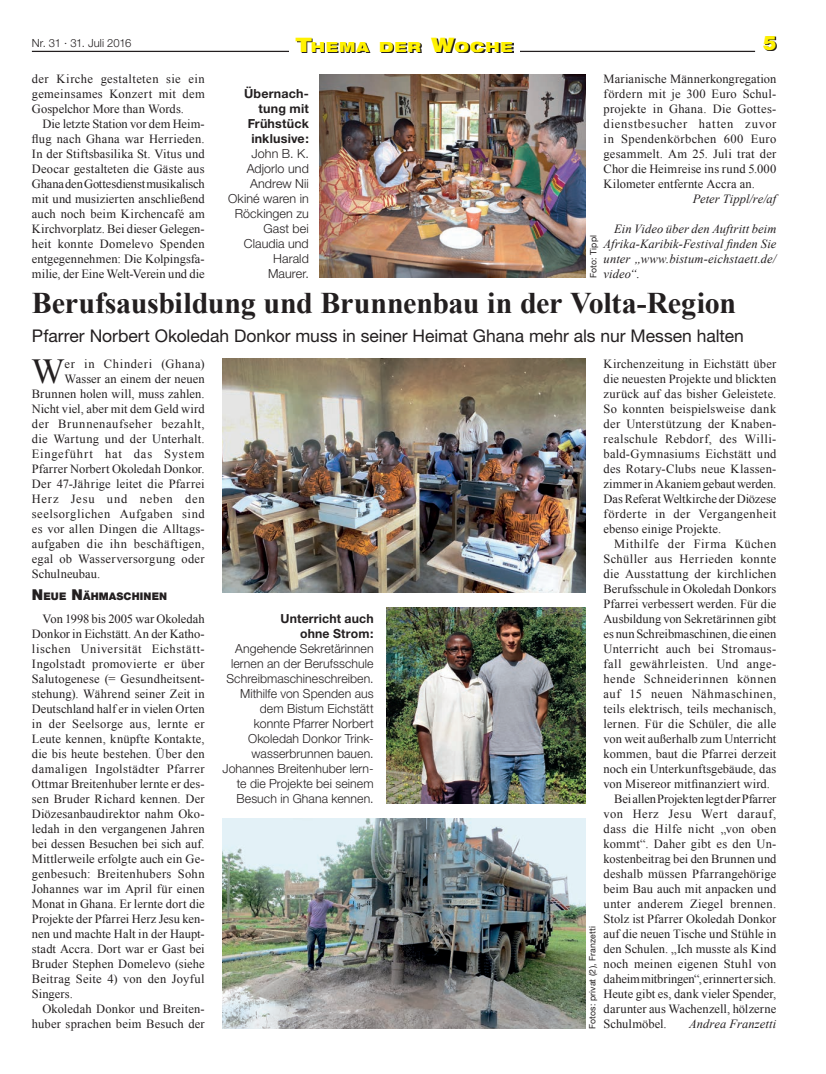
<style>
.page{position:relative;width:826px;height:1074px;background:#fff}
.page>*{position:absolute;margin:0;border:0;box-sizing:border-box;transform-origin:0 0}
.t1{font:35.12px "Times New Roman";color:#231f20}
.t2{font:700 30px "Times New Roman";letter-spacing:-.01em;color:#231f20}
.t3{font:900 20px "Helvetica Neue";color:#fff101}
.t4{font:17.5px "Helvetica Neue";color:#231f20}
.t5{font:900 expanded 14px "Helvetica Neue";letter-spacing:.07em;color:#fff101}
.t6{font:12.5px/15px "Times New Roman";letter-spacing:.015em;color:#231f20;text-align:justify}
.t7{font:300 12.5px/15px "Helvetica Neue";letter-spacing:.005em;color:#231f20;text-align:right}
.t8{font:italic 12.5px/15px "Times New Roman";letter-spacing:.01em;color:#231f20;text-align:justify}
.t9{font:12.5px "Times New Roman";letter-spacing:-.005em;color:#231f20}
.t10{font:12.5px "Times New Roman";letter-spacing:.045em;color:#231f20}
.t11{font:700 12.5px/15px "Helvetica Neue";letter-spacing:.015em;color:#231f20;text-align:right}
.t12{font:12.5px "Times New Roman";letter-spacing:.05em;color:#231f20}
.t13{font:12.5px "Times New Roman";letter-spacing:.065em;color:#231f20}
.t14{font:12.5px "Times New Roman";letter-spacing:-.01em;color:#231f20}
.t15{font:12.5px "Times New Roman";letter-spacing:.035em;color:#231f20}
.t16{font:300 11.25px "Helvetica Neue";letter-spacing:-.005em;color:#231f20}
.t17{font:900 10.5px "Helvetica Neue";letter-spacing:.015em;color:#231f20}
.t18{font:8.75px "Helvetica Neue";letter-spacing:.015em;color:#231f20}
.s1{font-size:20px}
.s2{font-size:15px}
</style>
<div class="page">
<svg style="left:764px;top:37px;width:13px;height:14px"></svg>
<hr style="left:32px;top:51px;width:723px;height:1px;background:#231f20">
<div style="left:289px;top:37px;width:230px;height:18px;background:#fff"></div>
<svg style="left:297px;top:38px;width:216px;height:15px"></svg>
<img style="left:319px;top:74px;width:267px;height:204px">
<img style="left:386px;top:608px;width:200px;height:195px">
<img style="left:222px;top:358px;width:364px;height:234px">
<img style="left:222px;top:818px;width:364px;height:210px">
<p class="t16" style="left:32px;top:36px;width:101px">Nr. 31 · 31. Juli 2016</p>
<p class="t5" style="left:296px;top:37px;width:218px"><span class="s1">T</span>HEMA DER <span class="s1">W</span>OCHE</p>
<h3 class="t3" style="left:763px;top:31px;width:15px">5</h3>
<p class="t6" style="left:32px;top:71px;width:174px">der Kirche gestalteten sie ein gemeinsames Konzert mit dem Gospelchor More than Words.</p>
<p class="t6" style="left:32px;top:116px;width:174px;text-indent:11px">Die letzte Station vor dem Heim&shy;flug nach Ghana war Herrieden.<br>In der Stiftsbasilika St. Vitus und Deocar gestalteten die Gäste aus Ghana den Gottesdienst musikalisch mit und musizierten anschließend auch noch beim Kirchencafé am Kirchvorplatz. Bei dieser Gelegen&shy;heit konnte Domelevo Spenden entgegennehmen: Die Kolpingsfa&shy;milie, der Eine Welt-Verein und die</p>
<p class="t11" style="left:244px;top:86px;width:66px">Übernach&shy;tung mit<br>Frühstück inklusive:</p>
<p class="t7" style="left:228px;top:146px;width:82px">John B. K.<br>Adjorlo und<br>Andrew Nii<br>Okiné waren in<br>Röckingen zu<br>Gast bei<br>Claudia und<br>Harald<br>Maurer.</p>
<p class="t6" style="left:603px;top:71px;width:174px">Marianische Männerkongregation fördern mit je 300 Euro Schul&shy;projekte in Ghana. Die Gottes&shy;dienstbesucher hatten zuvor in Spendenkörbchen 600 Euro gesammelt. Am 25. Juli trat der Chor die Heimreise ins rund 5.000<br>Kilometer entfernte Accra an.</p>
<p class="t8" style="left:692px;top:191px;width:85px">Peter Tippl/re/af</p>
<p class="t8" style="left:603px;top:221px;width:174px;text-indent:11px">Ein Video über den Auftritt beim Afrika-Karibik-Festival finden Sie unter „www.bistum-eichstaett.de/ video“.</p>
<p class="t18" style="left:588px;top:278px;width:45px;rotate:-90deg">Foto: Tippl</p>
<h2 class="t2" style="left:32px;top:282px;width:705px">Berufsausbildung und Brunnenbau in der Volta-Region</h2>
<h3 class="t4" style="left:32px;top:326px;width:713px">Pfarrer Norbert Okoledah Donkor muss in seiner Heimat Ghana mehr als nur Messen halten</h3>
<h1 class="t1" style="left:31px;top:347px;width:35px">W</h1>
<p class="t12" style="left:65px;top:355px;width:142px">er in Chinderi (Ghana)</p>
<p class="t6" style="left:65px;top:371px;width:142px">Wasser an einem der neuen</p>
<p class="t6" style="left:32px;top:386px;width:174px">Brunnen holen will, muss zahlen.</p>
<p class="t6" style="left:32px;top:401px;width:174px">Nicht viel, aber mit dem Geld wird</p>
<p class="t10" style="left:32px;top:415px;width:174px">der Brunnenaufseher bezahlt,</p>
<p class="t6" style="left:32px;top:431px;width:174px">die Wartung und der Unterhalt.</p>
<p class="t13" style="left:32px;top:445px;width:174px">Eingeführt hat das System</p>
<p class="t6" style="left:32px;top:461px;width:174px">Pfarrer Norbert Okoledah Donkor.</p>
<p class="t6" style="left:32px;top:476px;width:174px">Der 47-Jährige leitet die Pfarrei</p>
<p class="t13" style="left:32px;top:490px;width:174px">Herz Jesu und neben den</p>
<p class="t10" style="left:32px;top:505px;width:174px">seelsorglichen Aufgaben sind</p>
<p class="t6" style="left:32px;top:521px;width:174px">es vor allen Dingen die Alltags-</p>
<p class="t6" style="left:32px;top:536px;width:174px">aufgaben die ihn beschäftigen,</p>
<p class="t6" style="left:32px;top:551px;width:174px">egal ob Wasserversorgung oder</p>
<p class="t6" style="left:32px;top:566px;width:70px">Schulneubau.</p>
<p class="t17" style="left:32px;top:590px;width:136px"><span class="s2">N</span>EUE <span class="s2">N</span>ÄHMASCHINEN</p>
<p class="t6" style="left:32px;top:611px;width:174px;text-indent:11px">Von 1998 bis 2005 war Okoledah Donkor in Eichstätt. An der Katho&shy;lischen Universität Eichstätt-Ingolstadt promovierte er über Salutogenese (= Gesundheitsent&shy;stehung). Während seiner Zeit in Deutschland half er in vielen Orten in der Seelsorge aus, lernte er Leute kennen, knüpfte Kontakte, die bis heute bestehen. Über den damaligen Ingolstädter Pfarrer Ottmar Breitenhuber lernte er des&shy;sen Bruder Richard kennen. Der Diözesanbaudirektor nahm Oko&shy;ledah in den vergangenen Jahren bei dessen Besuchen bei sich auf.<br>Mittlerweile erfolgte auch ein Ge&shy;genbesuch: Breitenhubers Sohn Johannes war im April für einen Monat in Ghana. Er lernte dort die Projekte der Pfarrei Herz Jesu ken&shy;nen und machte Halt in der Haupt&shy;stadt Accra. Dort war er Gast bei Bruder Stephen Domelevo (siehe Beitrag Seite 4) von den Joyful Singers.</p>
<p class="t6" style="left:32px;top:1001px;width:174px;text-align:right">Okoledah Donkor und Breiten&shy;huber sprachen beim Besuch der</p>
<p class="t11" style="left:280px;top:611px;width:95px">Unterricht auch ohne Strom:</p>
<p class="t7" style="left:222px;top:641px;width:153px">Angehende Sekretärinnen lernen an der Berufsschule<br>Schreibmaschineschreiben.<br>Mithilfe von Spenden aus dem Bistum Eichstätt konnte Pfarrer Norbert<br>Okoledah Donkor Trink&shy;wasserbrunnen bauen.<br>Johannes Breitenhuber lern&shy;te die Projekte bei seinem<br>Besuch in Ghana kennen.</p>
<p class="t6" style="left:603px;top:356px;width:174px">Kirchenzeitung in Eichstätt über die neuesten Projekte und blickten zurück auf das bisher Geleistete.<br>So konnten beispielsweise dank der Unterstützung der Knaben&shy;realschule Rebdorf, des Willi&shy;bald-Gymnasiums Eichstätt und des Rotary-Clubs neue Klassen&shy;zimmer in Akaniem gebaut werden.<br>Das Referat Weltkirche der Diözese förderte in der Vergangenheit ebenso einige Projekte.</p>
<p class="t10" style="left:614px;top:535px;width:164px">Mithilfe der Firma Küchen</p>
<p class="t6" style="left:603px;top:551px;width:174px">Schüller aus Herrieden konnte</p>
<p class="t6" style="left:603px;top:566px;width:174px">die Ausstattung der kirchlichen</p>
<p class="t9" style="left:603px;top:580px;width:174px">Berufsschule in Okoledah Donkors</p>
<p class="t6" style="left:603px;top:596px;width:174px">Pfarrei verbessert werden. Für die</p>
<p class="t9" style="left:603px;top:610px;width:174px">Ausbildung von Sekretärinnen gibt</p>
<p class="t9" style="left:603px;top:625px;width:174px">es nun Schreibmaschinen, die einen</p>
<p class="t6" style="left:603px;top:641px;width:174px">Unterricht auch bei Stromaus-</p>
<p class="t6" style="left:603px;top:656px;width:174px">fall gewährleisten. Und ange-</p>
<p class="t15" style="left:603px;top:670px;width:174px">hende Schneiderinnen können</p>
<p class="t10" style="left:603px;top:685px;width:174px">auf 15 neuen Nähmaschinen,</p>
<p class="t6" style="left:603px;top:701px;width:174px">teils elektrisch, teils mechanisch,</p>
<p class="t6" style="left:603px;top:716px;width:174px">lernen. Für die Schüler, die alle</p>
<p class="t6" style="left:603px;top:731px;width:174px">von weit außerhalb zum Unterricht</p>
<p class="t6" style="left:603px;top:746px;width:174px">kommen, baut die Pfarrei derzeit</p>
<p class="t6" style="left:603px;top:761px;width:174px">noch ein Unterkunftsgebäude, das</p>
<p class="t6" style="left:603px;top:776px;width:168px">von Misereor mitfinanziert wird.</p>
<p class="t14" style="left:614px;top:790px;width:164px">Bei allen Projekten legt der Pfarrer</p>
<p class="t12" style="left:603px;top:805px;width:174px">von Herz Jesu Wert darauf,</p>
<p class="t6" style="left:603px;top:821px;width:174px">dass die Hilfe nicht „von oben</p>
<p class="t6" style="left:603px;top:836px;width:174px">kommt“. Daher gibt es den Un-</p>
<p class="t6" style="left:603px;top:851px;width:174px">kostenbeitrag bei den Brunnen und</p>
<p class="t6" style="left:603px;top:866px;width:174px">deshalb müssen Pfarrangehörige</p>
<p class="t6" style="left:603px;top:881px;width:174px">beim Bau auch mit anpacken und</p>
<p class="t6" style="left:603px;top:896px;width:174px">unter anderem Ziegel brennen.</p>
<p class="t6" style="left:603px;top:911px;width:174px">Stolz ist Pfarrer Okoledah Donkor</p>
<p class="t6" style="left:603px;top:926px;width:174px">auf die neuen Tische und Stühle in</p>
<p class="t6" style="left:603px;top:941px;width:174px">den Schulen. „Ich musste als Kind</p>
<p class="t6" style="left:603px;top:956px;width:174px">noch meinen eigenen Stuhl von</p>
<p class="t9" style="left:603px;top:970px;width:174px">daheim mitbringen“, erinnert er sich.</p>
<p class="t6" style="left:603px;top:986px;width:174px">Heute gibt es, dank vieler Spender,</p>
<p class="t6" style="left:603px;top:1001px;width:174px">darunter aus Wachenzell, hölzerne</p>
<p class="t6" style="left:603px;top:1016px;width:65px">Schulmöbel.</p>
<p class="t8" style="left:689px;top:1016px;width:89px">Andrea Franzetti</p>
<p class="t18" style="left:587px;top:1029px;width:104px;rotate:-90deg">Fotos: privat (2), Franzetti</p>
</div>
